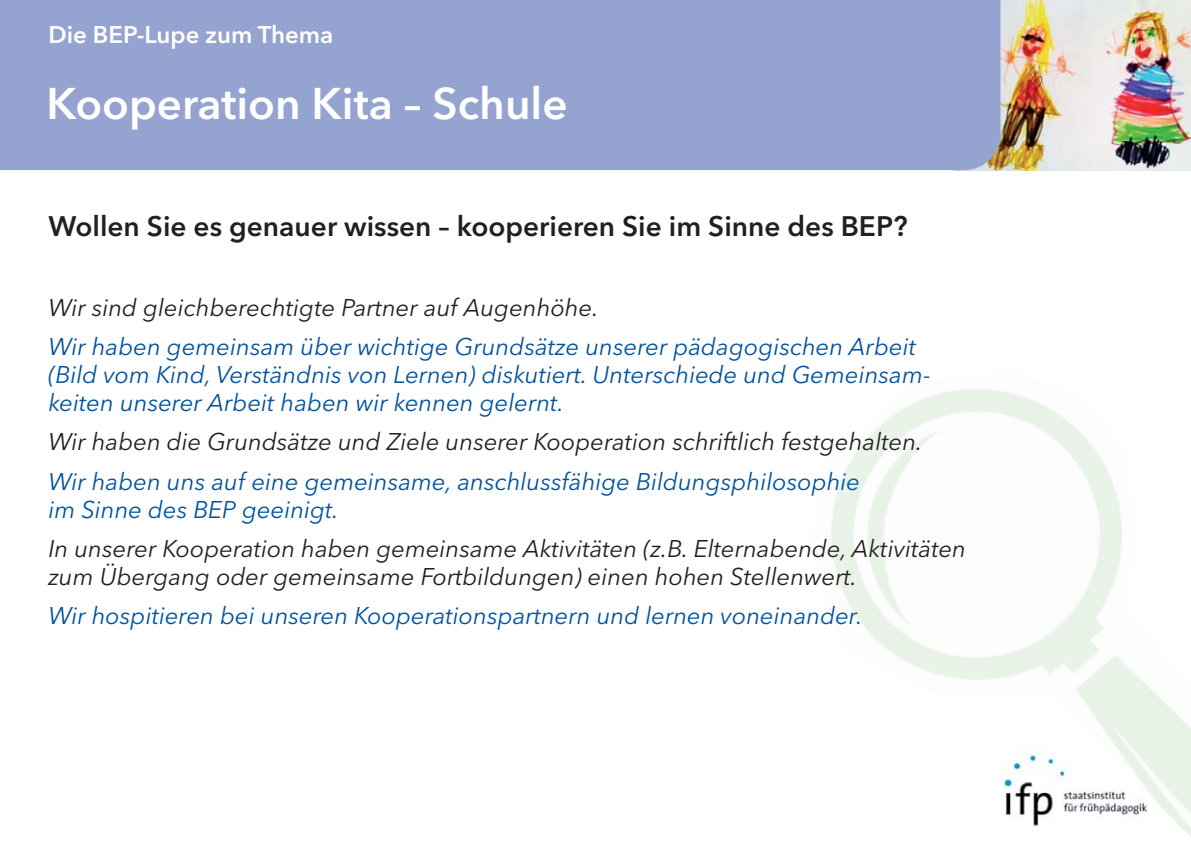
<style>
.page{position:relative;width:1191px;height:842px;background:#fff}
.page>*{position:absolute;margin:0;border:0;box-sizing:border-box;transform-origin:0 0}
.t1{font:600 44px "Avenir Next LT Pro";color:#fff}
.t2{font:600 28px "Avenir Next LT Pro";color:#231f20}
.t3{font:italic 24px/28px "Avenir Next LT Pro";color:#00529f}
.t4{font:italic 24px/28px "Avenir Next LT Pro";color:#231f20}
.t5{font:600 24px "Avenir Next LT Pro";color:#fff}
</style>
<div class="page">
<img style="left:1000px;top:0;width:191px;height:170px">
<div style="left:0;top:0;width:1000px;height:170px;background:#94a3d0"></div>
<img style="left:831px;top:389px;width:360px;height:448px">
<p class="t5" style="left:48px;top:25px;width:286px">Die BEP-Lupe zum Thema</p>
<h1 class="t1" style="left:46px;top:86px;width:523px">Kooperation Kita – Schule</h1>
<p class="t2" style="left:48px;top:214px;width:860px">Wollen Sie es genauer wissen – kooperieren Sie im Sinne des BEP?</p>
<p class="t4" style="left:48px;top:295px;width:552px">Wir sind gleichberechtigte Partner auf Augenhöhe.</p>
<p class="t3" style="left:48px;top:335px;width:884px">Wir haben gemeinsam über wichtige Grundsätze unserer pädagogischen Arbeit (Bild vom Kind, Verständnis von Lernen) diskutiert. Unterschiede und Gemeinsam&shy;keiten unserer Arbeit haben wir kennen gelernt.</p>
<p class="t4" style="left:48px;top:430px;width:875px">Wir haben die Grundsätze und Ziele unserer Kooperation schriftlich festgehalten.</p>
<p class="t3" style="left:48px;top:469px;width:813px">Wir haben uns auf eine gemeinsame, anschlussfähige Bildungsphilosophie im Sinne des BEP geeinigt.</p>
<p class="t4" style="left:48px;top:537px;width:919px">In unserer Kooperation haben gemeinsame Aktivitäten (z.B. Elternabende, Aktivitäten zum Übergang oder gemeinsame Fortbildungen) einen hohen Stellenwert.</p>
<p class="t3" style="left:48px;top:604px;width:816px">Wir hospitieren bei unseren Kooperationspartnern und lernen voneinander.</p>
</div>
